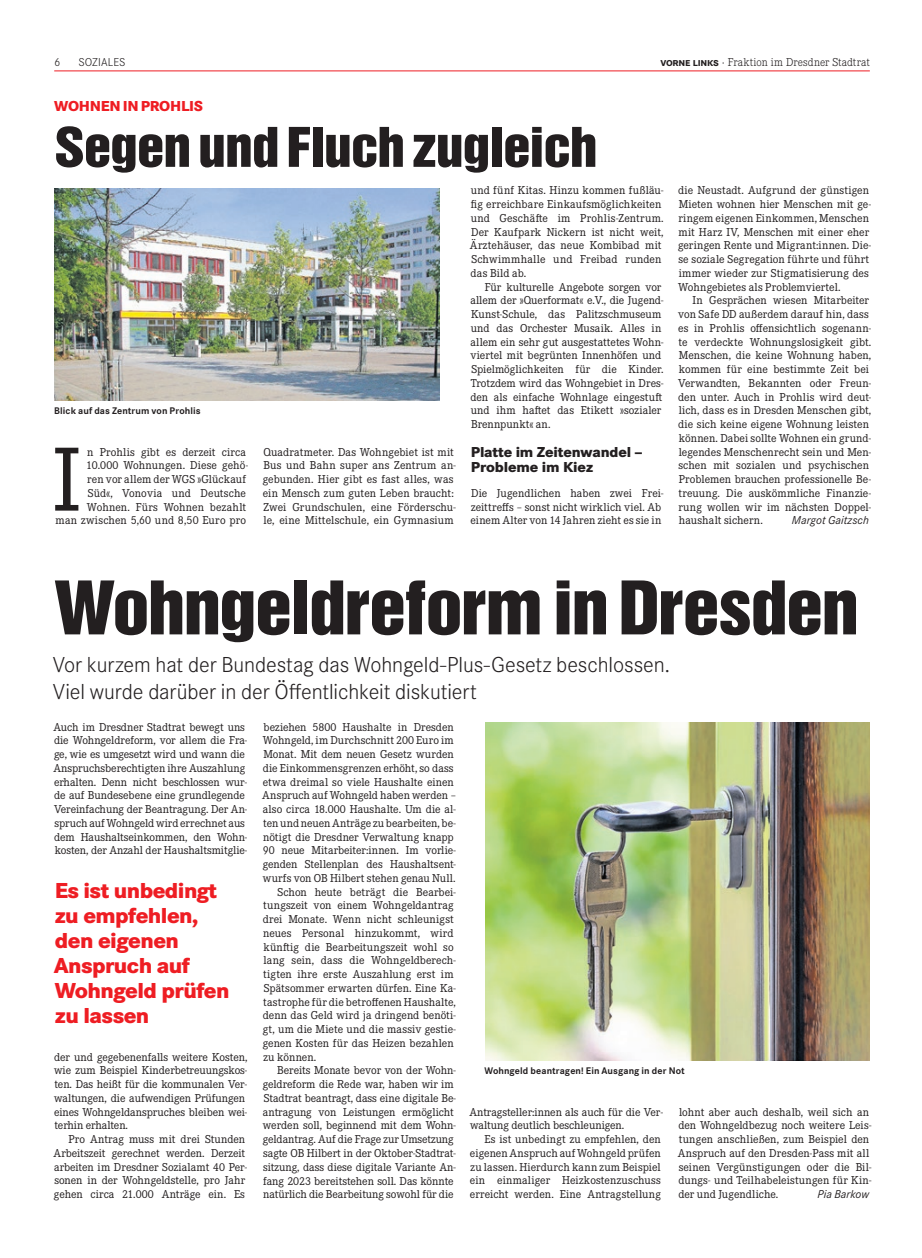
<style>
.page{position:relative;width:922px;height:1258px;background:#fff}
.page>*{position:absolute;margin:0;border:0;box-sizing:border-box;transform-origin:0 0}
.t1{font:94.38px "Corporate E Pro";color:#231f20}
.t2{font:67.5px "Helvetica Inserat";letter-spacing:-.02em;color:#231f20;scale:1.1 1}
.t3{font:50px "Helvetica Inserat";letter-spacing:-.02em;color:#231f20;scale:1.1 1}
.t4{font:300 22.5px/27.5px "Corporate S Pro";letter-spacing:-.005em;color:#231f20}
.t5{font:800 22.5px/25px "Corporate S Pro";letter-spacing:-.025em;color:#ee1d23}
.t6{font:800 15px/15px "Corporate S Pro";letter-spacing:-.01em;color:#231f20}
.t7{font:800 15px "Corporate S Pro";letter-spacing:-.02em;color:#ee1d23}
.t8{font:11.88px/13.8px "Corporate E Pro";color:#231f20}
.t9{font:300 11.88px "Corporate E Pro";letter-spacing:.01em;color:#231f20}
.t10{font:11.88px "Corporate E Pro";letter-spacing:.02em;color:#231f20}
.t11{font:italic 11.88px "Corporate S Pro";letter-spacing:.005em;color:#231f20}
.t12{font:300 11.88px "Corporate S Pro";letter-spacing:.005em;color:#231f20}
.t13{font:700 10px "Corporate S Pro";letter-spacing:.01em;color:#231f20}
.s1{font-family:"Corporate S Pro";font-weight:700}
.s2{font-family:"Corporate S Pro"}
</style>
<div class="page">
<hr style="left:54px;top:71px;width:815px;height:1px;background:#ee1d23">
<img style="left:485px;top:723px;width:384px;height:338px">
<img style="left:54px;top:188px;width:385px;height:213px">
<p class="t12" style="left:54px;top:53px;width:8px">6</p>
<p class="t12" style="left:78px;top:53px;width:49px">SOZIALES</p>
<p class="t9" style="left:660px;top:54px;width:211px"><span class="s1">vorne links</span> <span class="s2">·</span> Fraktion im Dresdner Stadtrat</p>
<p class="t7" style="left:54px;top:94px;width:150px">WOHNEN IN PROHLIS</p>
<h3 class="t3" style="left:54px;top:117px;width:495px">Segen und Fluch zugleich</h3>
<p class="t13" style="left:54px;top:403px;width:148px">Blick auf das Zentrum von Prohlis</p>
<p class="t8" style="left:55px;top:444px;width:194px;text-align:right">n Prohlis gibt es derzeit circa<br>10.000 Wohnungen. Diese gehö-<br>ren vor allem der WGS »Glückauf<br>Süd«, Vonovia und Deutsche<br>Wohnen. Fürs Wohnen bezahlt<br>man zwischen 5,60 und 8,50 Euro pro</p>
<h1 class="t1" style="left:52px;top:415px;width:30px">I</h1>
<p class="t8" style="left:263px;top:444px;width:194px">Quadratmeter. Das Wohngebiet ist mit Bus und Bahn super ans Zentrum an&shy;gebunden. Hier gibt es fast alles, was ein Mensch zum guten Leben braucht:<br>Zwei Grundschulen, eine Förderschu&shy;le, eine Mittelschule, ein Gymnasium</p>
<p class="t8" style="left:470px;top:183px;width:195px">und fünf Kitas. Hinzu kommen fußläu&shy;fig erreichbare Einkaufsmöglichkeiten und Geschäfte im Prohlis-Zentrum.<br>Der Kaufpark Nickern ist nicht weit,<br>Ärztehäuser, das neue Kombibad mit<br>Schwimmhalle und Freibad runden das Bild ab.</p>
<p class="t8" style="left:470px;top:279px;width:195px;text-indent:14px">Für kulturelle Angebote sorgen vor allem der »Querformat« e.V., die Jugend-Kunst-Schule, das Palitzschmuseum und das Orchester Musaik. Alles in allem ein sehr gut ausgestattetes Wohn&shy;viertel mit begrünten Innenhöfen und Spielmöglichkeiten für die Kinder.<br>Trotzdem wird das Wohngebiet in Dres&shy;den als einfache Wohnlage eingestuft und ihm haftet das Etikett »sozialer Brennpunkt« an.</p>
<p class="t6" style="left:471px;top:443px;width:173px">Platte im Zeitenwandel –<br>Probleme im Kiez</p>
<p class="t8" style="left:470px;top:485px;width:194px">Die Jugendlichen haben zwei Frei&shy;zeittreffs – sonst nicht wirklich viel. Ab einem Alter von 14 Jahren zieht es sie in</p>
<p class="t8" style="left:678px;top:183px;width:194px">die Neustadt. Aufgrund der günstigen Mieten wohnen hier Menschen mit ge&shy;ringem eigenen Einkommen, Menschen mit Harz IV, Menschen mit einer eher geringen Rente und Migrant:innen. Die&shy;se soziale Segregation führte und führt immer wieder zur Stigmatisierung des Wohngebietes als Problemviertel.</p>
<p class="t8" style="left:678px;top:293px;width:195px;text-indent:14px">In Gesprächen wiesen Mitarbeiter von Safe DD außerdem darauf hin, dass es in Prohlis offensichtlich sogenann&shy;te verdeckte Wohnungslosigkeit gibt.<br>Menschen, die keine Wohnung haben, kommen für eine bestimmte Zeit bei Verwandten, Bekannten oder Freun&shy;den unter. Auch in Prohlis wird deut&shy;lich, dass es in Dresden Menschen gibt, die sich keine eigene Wohnung leisten können. Dabei sollte Wohnen ein grund&shy;legendes Menschenrecht sein und Men&shy;schen mit sozialen und psychischen Problemen brauchen professionelle Be&shy;treuung. Die auskömmliche Finanzie&shy;rung wollen wir im nächsten Doppel&shy;haushalt sichern.</p>
<p class="t11" style="left:791px;top:512px;width:79px">Margot Gaitzsch</p>
<h2 class="t2" style="left:54px;top:568px;width:733px">Wohngeldreform in Dresden</h2>
<h3 class="t4" style="left:53px;top:649px;width:619px">Vor kurzem hat der Bundestag das Wohngeld-Plus-Gesetz beschlossen.<br>Viel wurde darüber in der Öffentlichkeit diskutiert</h3>
<p class="t8" style="left:53px;top:719px;width:195px">Auch im Dresdner Stadtrat bewegt uns die Wohngeldreform, vor allem die Fra&shy;ge, wie es umgesetzt wird und wann die Anspruchsberechtigten ihre Auszahlung erhalten. Denn nicht beschlossen wur&shy;de auf Bundesebene eine grundlegende Vereinfachung der Beantragung. Der An&shy;spruch auf Wohngeld wird errechnet aus dem Haushaltseinkommen, den Wohn&shy;kosten, der Anzahl der Haushaltsmitglie-</p>
<h3 class="t5" style="left:54px;top:876px;width:177px">Es ist unbedingt zu empfehlen, den eigenen<br>Anspruch auf<br>Wohngeld prüfen zu lassen</h3>
<p class="t8" style="left:54px;top:1049px;width:195px">der und gegebenenfalls weitere Kosten, wie zum Beispiel Kinderbetreuungskos&shy;ten. Das heißt für die kommunalen Ver&shy;waltungen, die aufwendigen Prüfungen eines Wohngeldanspruches bleiben wei&shy;terhin erhalten.</p>
<p class="t8" style="left:53px;top:1132px;width:195px;text-indent:15px">Pro Antrag muss mit drei Stunden Arbeitszeit gerechnet werden. Derzeit arbeiten im Dresdner Sozialamt 40 Per&shy;sonen in der Wohngeldstelle, pro Jahr gehen circa 21.000 Anträge ein. Es</p>
<p class="t8" style="left:263px;top:719px;width:191px">beziehen 5800 Haushalte in Dresden</p>
<p class="t8" style="left:263px;top:733px;width:192px">Wohngeld, im Durchschnitt 200 Euro im</p>
<p class="t8" style="left:263px;top:747px;width:192px">Monat. Mit dem neuen Gesetz wurden</p>
<p class="t8" style="left:263px;top:760px;width:192px">die Einkommensgrenzen erhöht, so dass</p>
<p class="t8" style="left:263px;top:774px;width:192px">etwa dreimal so viele Haushalte einen</p>
<p class="t8" style="left:262px;top:788px;width:195px">Anspruch auf Wohngeld haben werden –</p>
<p class="t8" style="left:263px;top:802px;width:194px">also circa 18.000 Haushalte. Um die al-</p>
<p class="t8" style="left:263px;top:815px;width:194px">ten und neuen Anträge zu bearbeiten, be-</p>
<p class="t8" style="left:263px;top:829px;width:192px">nötigt die Dresdner Verwaltung knapp</p>
<p class="t8" style="left:263px;top:843px;width:194px">90 neue Mitarbeiter:innen. Im vorlie-</p>
<p class="t8" style="left:263px;top:857px;width:194px">genden Stellenplan des Haushaltsent-</p>
<p class="t8" style="left:263px;top:870px;width:194px">wurfs von OB Hilbert stehen genau Null.</p>
<p class="t8" style="left:277px;top:884px;width:180px">Schon heute beträgt die Bearbei-</p>
<p class="t8" style="left:263px;top:898px;width:192px">tungszeit von einem Wohngeldantrag</p>
<p class="t8" style="left:263px;top:912px;width:192px">drei Monate. Wenn nicht schleunigst</p>
<p class="t8" style="left:263px;top:925px;width:192px">neues Personal hinzukommt, wird</p>
<p class="t8" style="left:263px;top:939px;width:192px">künftig die Bearbeitungszeit wohl so</p>
<p class="t8" style="left:263px;top:953px;width:194px">lang sein, dass die Wohngeldberech-</p>
<p class="t10" style="left:263px;top:966px;width:192px">tigten ihre erste Auszahlung erst im</p>
<p class="t8" style="left:264px;top:980px;width:194px">Spätsommer erwarten dürfen. Eine Ka-</p>
<p class="t8" style="left:263px;top:994px;width:194px">tastrophe für die betroffenen Haushalte,</p>
<p class="t8" style="left:263px;top:1008px;width:194px">denn das Geld wird ja dringend benöti-</p>
<p class="t8" style="left:263px;top:1022px;width:194px">gt, um die Miete und die massiv gestie-</p>
<p class="t8" style="left:263px;top:1035px;width:192px">genen Kosten für das Heizen bezahlen</p>
<p class="t8" style="left:263px;top:1049px;width:54px">zu können.</p>
<p class="t8" style="left:277px;top:1063px;width:180px">Bereits Monate bevor von der Wohn-</p>
<p class="t8" style="left:263px;top:1077px;width:192px">geldreform die Rede war, haben wir im</p>
<p class="t8" style="left:264px;top:1091px;width:193px">Stadtrat beantragt, dass eine digitale Be-</p>
<p class="t8" style="left:263px;top:1104px;width:192px">antragung von Leistungen ermöglicht</p>
<p class="t8" style="left:263px;top:1118px;width:194px">werden soll, beginnend mit dem Wohn-</p>
<p class="t8" style="left:263px;top:1132px;width:192px">geldantrag. Auf die Frage zur Umsetzung</p>
<p class="t8" style="left:263px;top:1146px;width:194px">sagte OB Hilbert in der Oktober-Stadtrat-</p>
<p class="t8" style="left:263px;top:1159px;width:194px">sitzung, dass diese digitale Variante An-</p>
<p class="t8" style="left:263px;top:1173px;width:192px">fang 2023 bereitstehen soll. Das könnte</p>
<p class="t8" style="left:263px;top:1187px;width:192px">natürlich die Bearbeitung sowohl für die</p>
<p class="t13" style="left:484px;top:1063px;width:202px">Wohngeld beantragen! Ein Ausgang in der Not</p>
<p class="t8" style="left:469px;top:1104px;width:195px">Antragsteller:innen als auch für die Ver&shy;waltung deutlich beschleunigen.</p>
<p class="t8" style="left:470px;top:1132px;width:192px;text-align:justify;text-indent:14px">Es ist unbedingt zu empfehlen, den eigenen Anspruch auf Wohngeld prüfen zu lassen. Hierdurch kann zum Beispiel ein einmaliger Heizkostenzuschuss erreicht werden. Eine Antragstellung</p>
<p class="t8" style="left:677px;top:1104px;width:195px">lohnt aber auch deshalb, weil sich an den Wohngeldbezug noch weitere Leis&shy;tungen anschließen, zum Beispiel den Anspruch auf den Dresden-Pass mit all seinen Vergünstigungen oder die Bil&shy;dungs- und Teilhabeleistungen für Kin&shy;der und Jugendliche.</p>
<p class="t11" style="left:817px;top:1186px;width:53px">Pia Barkow</p>
</div>
